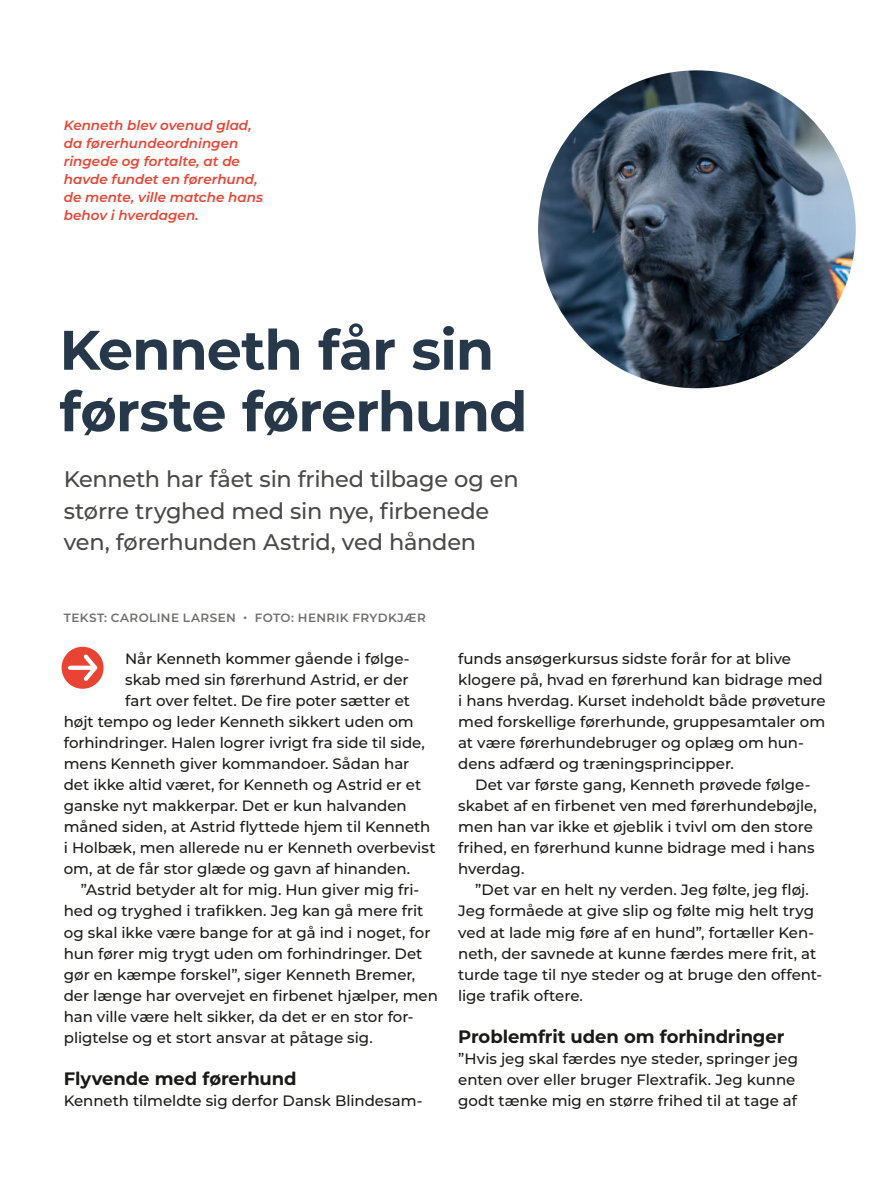
<style>
.page{position:relative;width:893px;height:1183px;background:#fff}
.page>*{position:absolute;margin:0;border:0;box-sizing:border-box;transform-origin:0 0}
.t1{font:700 55.5px/61.5px "Montserrat";letter-spacing:-.015em;color:#263849}
.t2{font:52.5px "Button Bonus Circle Negative";color:#e84333}
.t3{font:500 22.5px/31.5px "Montserrat";letter-spacing:-.01em;color:#494948}
.t4{font:700 18px "Montserrat";letter-spacing:-.005em;color:#1a1a18}
.t5{font:500 15px/21px "Montserrat";letter-spacing:-.005em;color:#1a1a18}
.t6{font:italic 600 13.5px/18px "Montserrat";color:#e84333}
.t7{font:600 12px "Montserrat";letter-spacing:.035em;color:#6f6f6e}
</style>
<div class="page">
<img style="left:538px;top:70px;width:318px;height:318px;border-radius:159px">
<p class="t6" style="left:64px;top:116px;width:201px">Kenneth blev ovenud glad, da førerhundeordningen ringede og fortalte, at de havde fundet en førerhund, de mente, ville matche hans behov i hverdagen.</p>
<h1 class="t1" style="left:60px;top:316px;width:469px">Kenneth får sin første førerhund</h1>
<p class="t3" style="left:64px;top:462px;width:456px">Kenneth har fået sin frihed tilbage og en større tryghed med sin nye, firbenede ven, førerhunden Astrid, ved hånden</p>
<p class="t7" style="left:64px;top:609px;width:174px">TEKST: CAROLINE LARSEN</p>
<p class="t7" style="left:255px;top:609px;width:173px">FOTO: HENRIK FRYDKJÆR</p>
<p class="t5" style="left:125px;top:647px;width:286px">Når Kenneth kommer gående i følge-</p>
<p class="t5" style="left:125px;top:668px;width:285px">skab med sin førerhund Astrid, er der</p>
<p class="t5" style="left:125px;top:689px;width:286px">fart over feltet. De fire poter sætter et</p>
<p class="t5" style="left:64px;top:710px;width:351px">højt tempo og leder Kenneth sikkert uden om</p>
<p class="t5" style="left:64px;top:731px;width:363px">forhindringer. Halen logrer ivrigt fra side til side,</p>
<p class="t5" style="left:64px;top:752px;width:347px">mens Kenneth giver kommandoer. Sådan har</p>
<p class="t5" style="left:64px;top:773px;width:359px">det ikke altid været, for Kenneth og Astrid er et</p>
<p class="t5" style="left:64px;top:794px;width:345px">ganske nyt makkerpar. Det er kun halvanden</p>
<p class="t5" style="left:64px;top:815px;width:368px">måned siden, at Astrid flyttede hjem til Kenneth</p>
<p class="t5" style="left:64px;top:836px;width:373px">i Holbæk, men allerede nu er Kenneth overbevist</p>
<p class="t5" style="left:64px;top:857px;width:348px">om, at de får stor glæde og gavn af hinanden.</p>
<p class="t5" style="left:64px;top:878px;width:376px;text-indent:17px">”Astrid betyder alt for mig. Hun giver mig fri&shy;hed og tryghed i trafikken. Jeg kan gå mere frit og skal ikke være bange for at gå ind i noget, for hun fører mig trygt uden om forhindringer. Det gør en kæmpe forskel”, siger Kenneth Bremer, der længe har overvejet en firbenet hjælper, men han ville være helt sikker, da det er en stor for&shy;pligtelse og et stort ansvar at påtage sig.</p>
<h2 class="t4" style="left:64px;top:1064px;width:234px">Flyvende med førerhund</h2>
<p class="t5" style="left:64px;top:1088px;width:360px">Kenneth tilmeldte sig derfor Dansk Blindesam-</p>
<p class="t7" style="left:243px;top:609px;width:6px">•</p>
<h2 class="t2" style="left:56px;top:645px;width:54px">P</h2>
<p class="t5" style="left:458px;top:647px;width:369px">funds ansøgerkursus sidste forår for at blive klogere på, hvad en førerhund kan bidrage med i hans hverdag. Kurset indeholdt både prøveture med forskellige førerhunde, gruppesamtaler om at være førerhundebruger og oplæg om hun&shy;dens adfærd og træningsprincipper.</p>
<p class="t5" style="left:458px;top:773px;width:360px;text-indent:17px">Det var første gang, Kenneth prøvede følge&shy;skabet af en firbenet ven med førerhundebøjle, men han var ikke et øjeblik i tvivl om den store frihed, en førerhund kunne bidrage med i hans hverdag.</p>
<p class="t5" style="left:458px;top:878px;width:365px;text-indent:17px">”Det var en helt ny verden. Jeg følte, jeg fløj.<br>Jeg formåede at give slip og følte mig helt tryg ved at lade mig føre af en hund”, fortæller Ken&shy;neth, der savnede at kunne færdes mere frit, at turde tage til nye steder og at bruge den offent&shy;lige trafik oftere.</p>
<h2 class="t4" style="left:458px;top:1022px;width:328px">Problemfrit uden om forhindringer</h2>
<p class="t5" style="left:458px;top:1046px;width:341px">”Hvis jeg skal færdes nye steder, springer jeg enten over eller bruger Flextrafik. Jeg kunne godt tænke mig en større frihed til at tage af</p>
</div>
